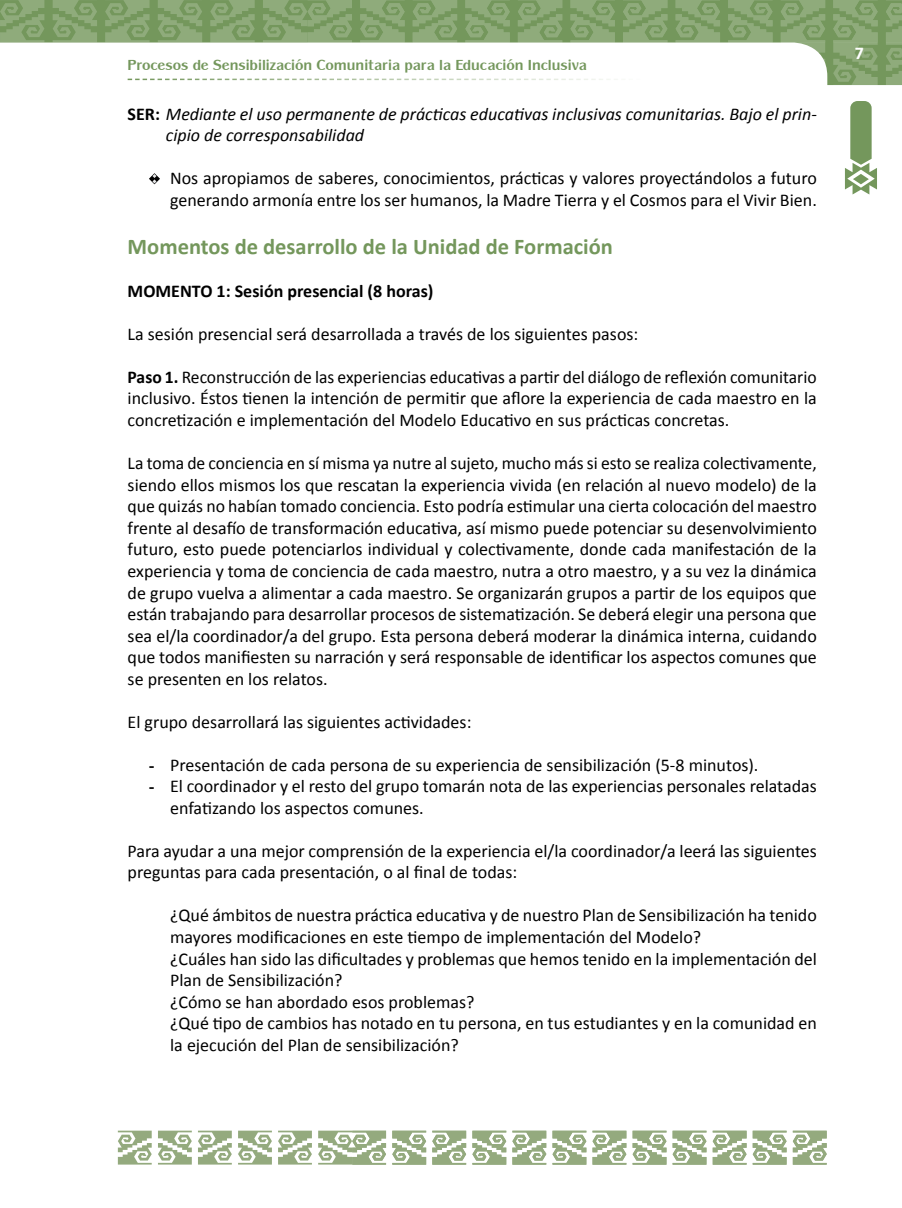
<style>
.page{position:relative;width:902px;height:1208px;background:#fff}
.page>*{position:absolute;margin:0;border:0;box-sizing:border-box;transform-origin:0 0}
.t1{font:700 22.5px "Calibri";color:#74975c}
.t2{font:18px/21.6px "Calibri";color:#000}
.t3{font:italic 18px/21.6px "Calibri";color:#000}
.t4{font:700 18px "Calibri";color:#000}
.t5{font:700 18px "Calibri";color:#fff}
.t6{font:700 15px "Panache";color:#74975c}
.s1{font-weight:700;font-style:normal}
.s2{font-weight:700}
.s3{font-family:"Gill Sans"}
</style>
<div class="page">
<svg style="left:845px;top:101px;width:31px;height:93px"></svg>
<svg style="left:0;top:0;width:105px;height:43px"></svg>
<svg style="left:392px;top:1130px;width:34px;height:34px"></svg>
<svg style="left:432px;top:1130px;width:34px;height:34px"></svg>
<svg style="left:472px;top:1130px;width:34px;height:34px"></svg>
<svg style="left:512px;top:1130px;width:34px;height:34px"></svg>
<svg style="left:552px;top:1130px;width:34px;height:34px"></svg>
<svg style="left:592px;top:1130px;width:34px;height:34px"></svg>
<svg style="left:632px;top:1130px;width:34px;height:34px"></svg>
<svg style="left:672px;top:1130px;width:34px;height:34px"></svg>
<svg style="left:712px;top:1130px;width:34px;height:34px"></svg>
<svg style="left:752px;top:1130px;width:34px;height:34px"></svg>
<svg style="left:792px;top:1130px;width:34px;height:34px"></svg>
<svg style="left:318px;top:1130px;width:68px;height:34px"></svg>
<svg style="left:278px;top:1130px;width:34px;height:34px"></svg>
<svg style="left:238px;top:1130px;width:34px;height:34px"></svg>
<svg style="left:198px;top:1130px;width:34px;height:34px"></svg>
<svg style="left:158px;top:1130px;width:34px;height:34px"></svg>
<svg style="left:118px;top:1130px;width:34px;height:34px"></svg>
<svg style="left:53px;top:0;width:44px;height:42px;background:#84a36f"></svg>
<svg style="left:0;top:0;width:44px;height:42px;background:#84a36f"></svg>
<svg style="left:105px;top:0;width:796px;height:86px"></svg>
<svg style="left:149px;top:173px;width:11px;height:11px"></svg>
<p class="t6" style="left:128px;top:56px;width:460px">Procesos de Sensibilización Comunitaria para la Educación Inclusiva</p>
<p class="t3" style="left:166px;top:102px;width:652px;text-indent:-38px"><span class="s1">SER:</span> Mediante el uso permanente de prácticas educativas inclusivas comunitarias. Bajo el prin&shy;cipio de corresponsabilidad</p>
<p class="t2" style="left:170px;top:168px;width:648px">Nos apropiamos de saberes, conocimientos, prácticas y valores proyectándolos a futuro generando armonía entre los ser humanos, la Madre Tierra y el Cosmos para el Vivir Bien.</p>
<p class="t1" style="left:128px;top:232px;width:487px">Momentos de desarrollo de la Unidad de Formación</p>
<p class="t4" style="left:128px;top:280px;width:307px">MOMENTO 1: Sesión presencial (8 horas)</p>
<p class="t2" style="left:128px;top:323px;width:512px">La sesión presencial será desarrollada a través de los siguientes pasos:</p>
<p class="t2" style="left:128px;top:366px;width:690px;text-align:justify"><span class="s2">Paso 1.</span> Reconstrucción de las experiencias educativas a partir del diálogo de reflexión comunitario inclusivo. Éstos tienen la intención de permitir que aflore la experiencia de cada maestro en la concretización e implementación del Modelo Educativo en sus prácticas concretas.</p>
<p class="t2" style="left:128px;top:452px;width:690px;text-align:justify">La toma de conciencia en sí misma ya nutre al sujeto, mucho más si esto se realiza colectivamente, siendo ellos mismos los que rescatan la experiencia vivida (en relación al nuevo modelo) de la que quizás no habían tomado conciencia. Esto podría estimular una cierta colocación del maestro frente al desafío de transformación educativa, así mismo puede potenciar su desenvolvimiento futuro, esto puede potenciarlos individual y colectivamente, donde cada manifestación de la experiencia y toma de conciencia de cada maestro, nutra a otro maestro, y a su vez la dinámica de grupo vuelva a alimentar a cada maestro. Se organizarán grupos a partir de los equipos que están trabajando para desarrollar procesos de sistematización. Se deberá elegir una persona que sea el/la coordinador/a del grupo. Esta persona deberá moderar la dinámica interna, cuidando que todos manifiesten su narración y será responsable de identificar los aspectos comunes que se presenten en los relatos.</p>
<p class="t2" style="left:128px;top:711px;width:345px">El grupo desarrollará las siguientes actividades:</p>
<p class="t2" style="left:149px;top:754px;width:611px"><span class="s3">-</span> Presentación de cada persona de su experiencia de sensibilización (5-8 minutos).</p>
<p class="t2" style="left:170px;top:775px;width:648px;text-indent:-21px"><span class="s3">-</span> El coordinador y el resto del grupo tomarán nota de las experiencias personales relatadas enfatizando los aspectos comunes.</p>
<p class="t2" style="left:128px;top:840px;width:690px">Para ayudar a una mejor comprensión de la experiencia el/la coordinador/a leerá las siguientes preguntas para cada presentación, o al final de todas:</p>
<p class="t2" style="left:170px;top:904px;width:648px">¿Qué ámbitos de nuestra práctica educativa y de nuestro Plan de Sensibilización ha tenido mayores modificaciones en este tiempo de implementación del Modelo?<br>¿Cuáles han sido las dificultades y problemas que hemos tenido en la implementación del Plan de Sensibilización?<br>¿Cómo se han abordado esos problemas?<br>¿Qué tipo de cambios has notado en tu persona, en tus estudiantes y en la comunidad en la ejecución del Plan de sensibilización?</p>
<p class="t5" style="left:854px;top:41px;width:11px">7</p>
</div>
